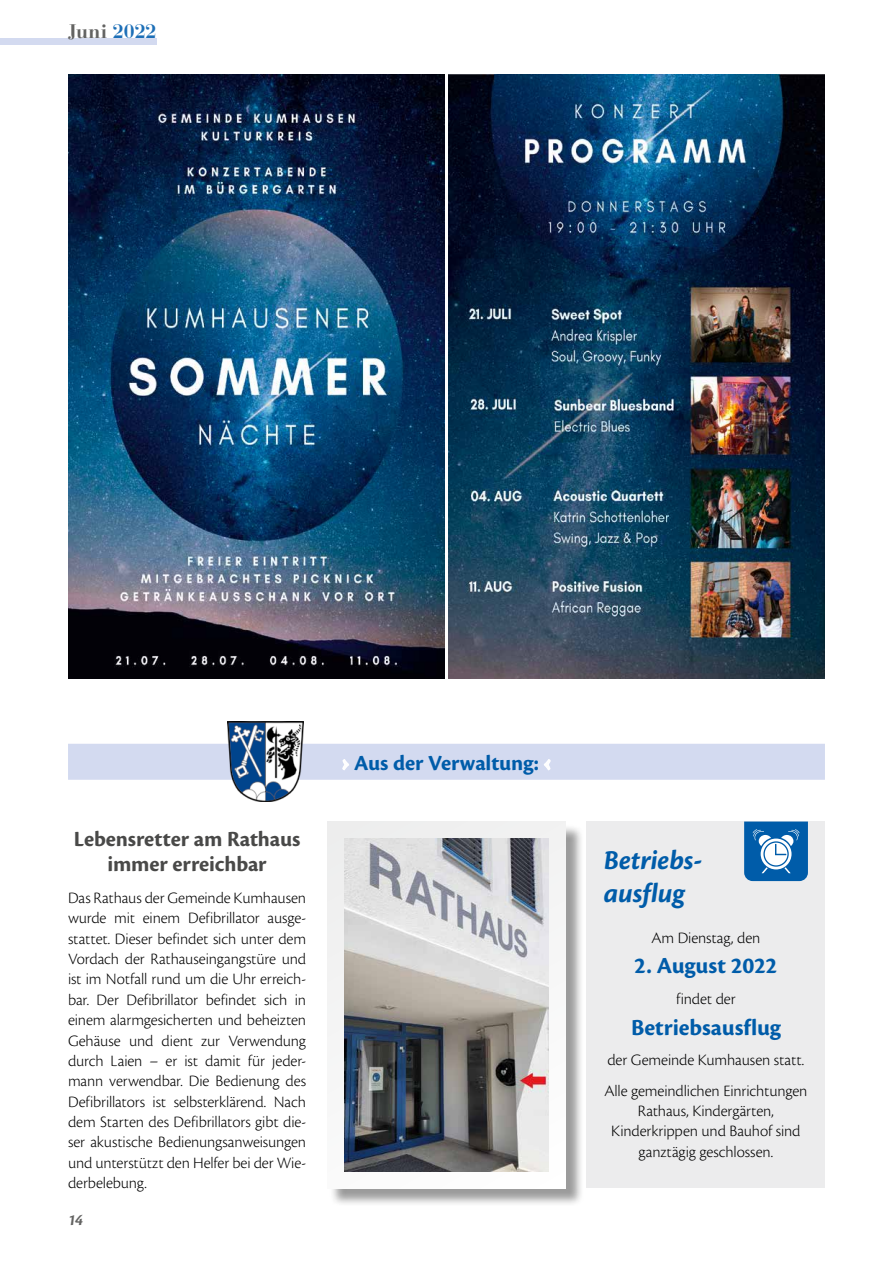
<style>
.page{position:relative;width:893px;height:1263px;background:#fff}
.page>*{position:absolute;margin:0;border:0;box-sizing:border-box;transform-origin:0 0}
.t1{font:italic 700 28.5px/33px "Cronos Pro";letter-spacing:-.005em;color:#005ca9}
.t2{font:700 24px "Cronos Pro";letter-spacing:-.005em;color:#005ca9}
.t3{font:700 22.5px/25.5px "Cronos Pro";letter-spacing:-.005em;color:#494948;text-align:center}
.t4{font:700 22.5px "Cronos Pro";letter-spacing:-.005em;color:#005ca9}
.t5{font:700 19.5px "Bauer Bodoni Std";letter-spacing:.01em;color:#636362}
.t6{font:300 16.5px/20.4px "Cronos Pro";letter-spacing:-.01em;color:#000;text-align:justify}
.t7{font:italic 700 16.5px "Cronos Pro";color:#636362}
.s1{color:#1d6fb7}
.s2{color:#fff}
</style>
<div class="page">
<div style="left:0;top:38px;width:156px;height:6px;background:#d3daf0"></div>
<div style="left:68px;top:744px;width:757px;height:36px;background:#d3daf0"></div>
<img style="left:227px;top:722px;width:77px;height:79px">
<div style="left:330px;top:824px;width:254px;height:383px;background:#000;opacity:.4"></div>
<div style="left:327px;top:821px;width:239px;height:367px;background:#f5f6f6"></div>
<img style="left:344px;top:838px;width:205px;height:333px">
<div style="left:587px;top:821px;width:238px;height:367px;background:#ececed"></div>
<svg style="left:744px;top:821px;width:64px;height:60px;background:#3a81bc"></svg>
<img style="left:68px;top:74px;width:377px;height:605px">
<img style="left:448px;top:74px;width:377px;height:605px">
<p class="t5" style="left:68px;top:20px;width:90px">Juni <span class="s1">2022</span></p>
<h3 class="t3" style="left:74px;top:826px;width:228px">Lebensretter am Rathaus immer erreichbar</h3>
<p class="t6" style="left:68px;top:887px;width:240px">Das Rathaus der Gemeinde Kumhausen wurde mit einem Defibrillator ausge&shy;stattet. Dieser befindet sich unter dem Vordach der Rathauseingangstüre und ist im Notfall rund um die Uhr erreich&shy;bar. Der Defibrillator befindet sich in einem alarmgesicherten und beheizten Gehäuse und dient zur Verwendung durch Laien – er ist damit für jeder&shy;mann verwendbar. Die Bedienung des Defibrillators ist selbsterklärend. Nach dem Starten des Defibrillators gibt die&shy;ser akustische Bedienungsanweisungen und unterstützt den Helfer bei der Wie&shy;derbelebung.</p>
<p class="t7" style="left:68px;top:1210px;width:17px">14</p>
<h3 class="t4" style="left:340px;top:750px;width:215px"><span class="s2">›</span> Aus der Verwaltung: <span class="s2">‹</span></h3>
<h1 class="t1" style="left:604px;top:845px;width:101px">Betriebs&shy;ausflug</h1>
<p class="t6" style="left:651px;top:927px;width:111px">Am Dienstag, den</p>
<h2 class="t2" style="left:634px;top:952px;width:145px">2. August 2022</h2>
<p class="t6" style="left:676px;top:988px;width:61px">findet der</p>
<h2 class="t2" style="left:631px;top:1013px;width:151px">Betriebsausflug</h2>
<p class="t6" style="left:604px;top:1044px;width:205px;line-height:30.6px">der Gemeinde Kumhausen statt.<br>Alle gemeindlichen Einrichtungen</p>
<p class="t6" style="left:611px;top:1100px;width:191px;text-align:center">Rathaus, Kindergärten,<br>Kinderkrippen und Bauhof sind ganztägig geschlossen.</p>
</div>
